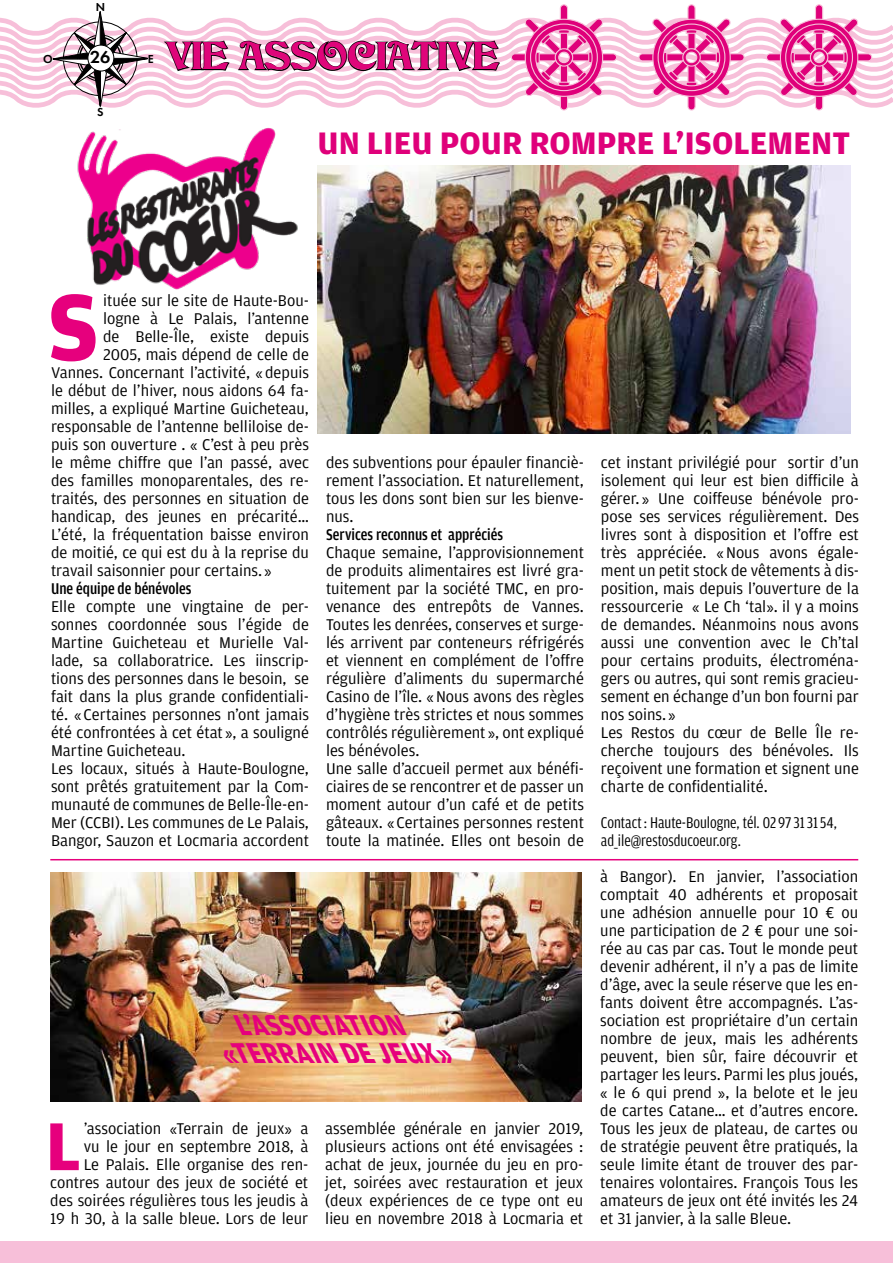
<style>
.page{position:relative;width:893px;height:1263px;background:#fff}
.page>*{position:absolute;margin:0;border:0;box-sizing:border-box;transform-origin:0 0}
.t1{font:700 99.45px "Amplitude";color:#e6007d}
.t2{font:700 71.85px "Amplitude";color:#e6007d}
.t3{font:37.5px "Deneane";color:#df057a}
.t4{font:700 33px "Amplitude";color:#df007a}
.t5{font:italic 700 30.45px/28.7px "Amplitude";color:#e6007d;scale:.87 1}
.t6{font:600 18px "Futura PT";color:#000}
.t7{font:16.5px/18px "Amplitude";color:#000}
.t8{font:16.5px/18px "Amplitude Cond";color:#000}
.t9{font:500 16.5px "Amplitude Cond";color:#000}
.t10{font:600 12px "Futura PT";color:#000}
</style>
<div class="page">
<div style="left:0;top:1242px;width:893px;height:21px;background:#f7bfd9"></div>
<img style="left:77px;top:128px;width:221px;height:161px">
<img style="left:317px;top:165px;width:533px;height:268px">
<svg style="left:0;top:4px;width:893px;height:107px"></svg>
<hr style="left:50px;top:859px;width:808px;height:1px;background:#e6007d">
<img style="left:50px;top:872px;width:532px;height:230px">
<p class="t10" style="left:96px;top:0;width:11px">N</p>
<p class="t6" style="left:90px;top:46px;width:22px">26</p>
<h3 class="t3" style="left:167px;top:33px;width:334px">VIE ASSOCIATIVE</h3>
<p class="t10" style="left:43px;top:52px;width:11px">O</p>
<p class="t10" style="left:148px;top:51px;width:7px">E</p>
<p class="t10" style="left:97px;top:104px;width:8px">S</p>
<h3 class="t4" style="left:317px;top:125px;width:534px">UN LIEU POUR ROMPRE L’ISOLEMENT</h3>
<h1 class="t1" style="left:48px;top:272px;width:53px">S</h1>
<p class="t7" style="left:103px;top:292px;width:207px">ituée sur le site de Haute-Bou-</p>
<p class="t7" style="left:103px;top:310px;width:207px">logne à Le Palais, l’antenne</p>
<p class="t7" style="left:103px;top:328px;width:207px">de Belle-Île, existe depuis</p>
<p class="t7" style="left:103px;top:346px;width:207px">2005, mais dépend de celle de</p>
<p class="t7" style="left:51px;top:364px;width:259px">Vannes. Concernant l’activité, «depuis</p>
<p class="t7" style="left:51px;top:382px;width:259px">le début de l’hiver, nous aidons 64 fa-</p>
<p class="t7" style="left:51px;top:400px;width:259px">milles, a expliqué Martine Guicheteau,</p>
<p class="t7" style="left:51px;top:418px;width:259px">responsable de l’antenne belliloise de-</p>
<p class="t7" style="left:51px;top:436px;width:259px">puis son ouverture . « C’est à peu près</p>
<p class="t7" style="left:51px;top:454px;width:259px">le même chiffre que l’an passé, avec</p>
<p class="t7" style="left:51px;top:472px;width:259px">des familles monoparentales, des re-</p>
<p class="t7" style="left:51px;top:490px;width:259px">traités, des personnes en situation de</p>
<p class="t7" style="left:51px;top:508px;width:259px">handicap, des jeunes en précarité…</p>
<p class="t7" style="left:51px;top:526px;width:259px">L’été, la fréquentation baisse environ</p>
<p class="t7" style="left:51px;top:544px;width:259px">de moitié, ce qui est du à la reprise du</p>
<p class="t7" style="left:51px;top:562px;width:222px">travail saisonnier pour certains. »</p>
<p class="t9" style="left:51px;top:580px;width:142px">Une équipe de bénévoles</p>
<p class="t7" style="left:51px;top:598px;width:259px">Elle compte une vingtaine de per&shy;sonnes coordonnée sous l’égide de Martine Guicheteau et Murielle Val&shy;lade, sa collaboratrice. Les iinscrip&shy;tions des personnes dans le besoin, se fait dans la plus grande confidentiali&shy;té. «Certaines personnes n’ont jamais été confrontées à cet état », a souligné Martine Guicheteau.<br>Les locaux, situés à Haute-Boulogne, sont prêtés gratuitement par la Com&shy;munauté de communes de Belle-Île-en-Mer (CCBI). Les communes de Le Palais, Bangor, Sauzon et Locmaria accordent</p>
<p class="t7" style="left:326px;top:454px;width:259px;text-align:justify">des subventions pour épauler financiè&shy;rement l’association. Et naturellement, tous les dons sont bien sur les bienve&shy;nus.</p>
<p class="t9" style="left:326px;top:526px;width:179px">Services reconnus et appréciés</p>
<p class="t7" style="left:326px;top:544px;width:259px">Chaque semaine, l’approvisionnement de produits alimentaires est livré gra&shy;tuitement par la société TMC, en pro&shy;venance des entrepôts de Vannes.<br>Toutes les denrées, conserves et surge&shy;lés arrivent par conteneurs réfrigérés et viennent en complément de l’offre régulière d’aliments du supermarché Casino de l’île. «Nous avons des règles d’hygiène très strictes et nous sommes contrôlés régulièrement », ont expliqué les bénévoles.<br>Une salle d’accueil permet aux bénéfi&shy;ciaires de se rencontrer et de passer un moment autour d’un café et de petits gâteaux. «Certaines personnes restent toute la matinée. Elles ont besoin de</p>
<p class="t7" style="left:601px;top:454px;width:259px">cet instant privilégié pour sortir d’un isolement qui leur est bien difficile à gérer. » Une coiffeuse bénévole pro&shy;pose ses services régulièrement. Des livres sont à disposition et l’offre est très appréciée. «Nous avons égale&shy;ment un petit stock de vêtements à dis&shy;position, mais depuis l’ouverture de la ressourcerie « Le Ch ‘tal». il y a moins de demandes. Néanmoins nous avons aussi une convention avec le Ch’tal pour certains produits, électroména&shy;gers ou autres, qui sont remis gracieu&shy;sement en échange d’un bon fourni par nos soins. »<br>Les Restos du cœur de Belle Île re&shy;cherche toujours des bénévoles. Ils reçoivent une formation et signent une charte de confidentialité.</p>
<p class="t8" style="left:601px;top:814px;width:237px">Contact: Haute-Boulogne, tél. 02 97313154, ad_ile@restosducoeur.org.</p>
<h3 class="t5" style="left:227px;top:1011px;width:282px;text-indent:14px">L’ASSOCIATION «TERRAINDEJEUX»</h3>
<p class="t7" style="left:50px;top:1120px;width:259px;text-align:right">’association «Terrain de jeux» a<br>vu le jour en septembre 2018, à<br>Le Palais. Elle organise des ren&shy;contres autour des jeux de société et des soirées régulières tous les jeudis à 19 h 30, à la salle bleue. Lors de leur</p>
<p class="t7" style="left:325px;top:1120px;width:259px;text-align:justify">assemblée générale en janvier 2019, plusieurs actions ont été envisagées : achat de jeux, journée du jeu en pro&shy;jet, soirées avec restauration et jeux (deux expériences de ce type ont eu lieu en novembre 2018 à Locmaria et</p>
<h2 class="t2" style="left:45px;top:1106px;width:37px">L</h2>
<p class="t7" style="left:600px;top:868px;width:259px;text-align:justify">à Bangor). En janvier, l’association comptait 40 adhérents et proposait une adhésion annuelle pour 10 € ou une participation de 2 € pour une soi&shy;rée au cas par cas. Tout le monde peut devenir adhérent, il n’y a pas de limite d’âge, avec la seule réserve que les en&shy;fants doivent être accompagnés. L’as&shy;sociation est propriétaire d’un certain nombre de jeux, mais les adhérents peuvent, bien sûr, faire découvrir et partager les leurs. Parmi les plus joués, « le 6 qui prend », la belote et le jeu de cartes Catane… et d’autres encore.<br>Tous les jeux de plateau, de cartes ou de stratégie peuvent être pratiqués, la seule limite étant de trouver des par&shy;tenaires volontaires. François Tous les amateurs de jeux ont été invités les 24 et 31 janvier, à la salle Bleue.</p>
</div>
